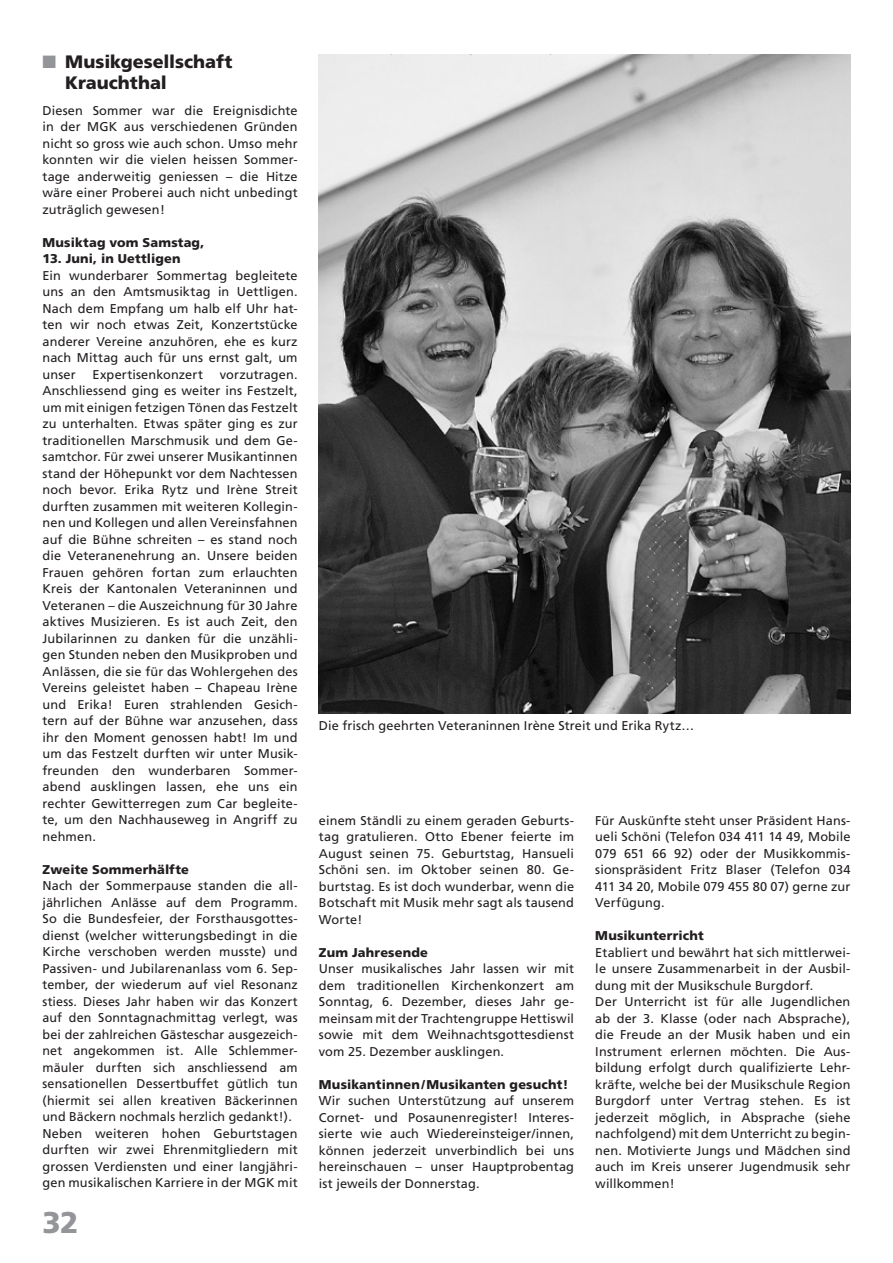
<style>
.page{position:relative;width:893px;height:1263px;background:#fff}
.page>*{position:absolute;margin:0;border:0;box-sizing:border-box;transform-origin:0 0}
.t1{font:900 30px "Frutiger";color:#939598}
.t2{font:900 18px/21px "Frutiger";letter-spacing:-.005em;color:#231f20}
.t3{font:12.75px/16.5px "Frutiger";letter-spacing:.01em;color:#231f20;text-align:justify}
.t4{font:900 12.75px "Frutiger";letter-spacing:.01em;color:#231f20}
.s1{color:#939598}
</style>
<div class="page">
<img style="left:319px;top:54px;width:531px;height:659px">
<h2 class="t2" style="left:65px;top:51px;width:169px;text-indent:-23px"><span class="s1">■</span> Musikgesellschaft<br>Krauchthal</h2>
<p class="t3" style="left:43px;top:102px;width:257px">Diesen Sommer war die Ereignisdichte in der MGK aus verschiedenen Gründen nicht so gross wie auch schon. Umso mehr konnten wir die vielen heissen Sommer&shy;tage anderweitig geniessen – die Hitze wäre einer Proberei auch nicht unbedingt zuträglich gewesen!</p>
<p class="t4" style="left:43px;top:235px;width:163px">Musiktag vom Samstag,</p>
<p class="t4" style="left:43px;top:251px;width:140px">13. Juni, in Uettligen</p>
<p class="t3" style="left:43px;top:267px;width:257px">Ein wunderbarer Sommertag begleitete uns an den Amtsmusiktag in Uettligen.<br>Nach dem Empfang um halb elf Uhr hat&shy;ten wir noch etwas Zeit, Konzertstücke anderer Vereine anzuhören, ehe es kurz nach Mittag auch für uns ernst galt, um unser</p>
<p class="t3" style="left:93px;top:366px;width:112px">Expertisenkonzert</p>
<p class="t3" style="left:43px;top:366px;width:257px;text-indent:177px">vorzutragen.<br>Anschliessend ging es weiter ins Festzelt, um mit einigen fetzigen Tönen das Festzelt zu unterhalten. Etwas später ging es zur traditionellen Marschmusik und dem Ge&shy;samtchor. Für zwei unserer Musikantinnen stand der Höhepunkt vor dem Nachtessen noch bevor. Erika Rytz und Irène Streit durften zusammen mit weiteren Kollegin&shy;nen und Kollegen und allen Vereinsfahnen auf die Bühne schreiten – es stand noch die Veteranenehrung an. Unsere beiden Frauen gehören fortan zum erlauchten Kreis der Kantonalen Veteraninnen und Veteranen – die Auszeichnung für 30 Jahre aktives Musizieren. Es ist auch Zeit, den Jubilarinnen zu danken für die unzähli&shy;gen Stunden neben den Musikproben und Anlässen, die sie für das Wohlergehen des Vereins geleistet haben – Chapeau Irène und Erika! Euren strahlenden Gesich&shy;tern auf der Bühne war anzusehen, dass ihr den Moment genossen habt! Im und um das Festzelt durften wir unter Musik&shy;freunden den wunderbaren Sommer&shy;abend ausklingen lassen, ehe uns ein rechter Gewitterregen zum Car begleite&shy;te, um den Nachhauseweg in Angriff zu nehmen.</p>
<p class="t4" style="left:43px;top:861px;width:148px">Zweite Sommerhälfte</p>
<p class="t3" style="left:43px;top:877px;width:257px;text-align:left">Nach der Sommerpause standen die all&shy;jährlichen Anlässe auf dem Programm.<br>So die Bundesfeier, der Forsthausgottes&shy;dienst (welcher witterungsbedingt in die Kirche verschoben werden musste) und Passiven- und Jubilarenanlass vom 6. Sep&shy;tember, der wiederum auf viel Resonanz stiess. Dieses Jahr haben wir das Konzert auf den Sonntagnachmittag verlegt, was bei der zahlreichen Gästeschar ausgezeich&shy;net angekommen ist. Alle Schlemmer&shy;mäuler durften sich anschliessend am sensationellen Dessertbuffet gütlich tun (hiermit sei allen kreativen Bäckerinnen und Bäckern nochmals herzlich gedankt!).<br>Neben weiteren hohen Geburtstagen durften wir zwei Ehrenmitgliedern mit grossen Verdiensten und einer langjähri&shy;gen musikalischen Karriere in der MGK mit</p>
<h1 class="t1" style="left:43px;top:1204px;width:38px">32</h1>
<p class="t3" style="left:319px;top:717px;width:377px">Die frisch geehrten Veteraninnen Irène Streit und Erika Rytz…</p>
<p class="t3" style="left:319px;top:812px;width:257px">einem Ständli zu einem geraden Geburts&shy;tag gratulieren. Otto Ebener feierte im August seinen 75. Geburtstag, Hansueli Schöni sen. im Oktober seinen 80. Ge&shy;burtstag. Es ist doch wunderbar, wenn die Botschaft mit Musik mehr sagt als tausend Worte!</p>
<p class="t4" style="left:319px;top:944px;width:111px">Zum Jahresende</p>
<p class="t3" style="left:319px;top:960px;width:257px">Unser musikalisches Jahr lassen wir mit dem traditionellen Kirchenkonzert am Sonntag, 6. Dezember, dieses Jahr ge&shy;meinsam mit der Trachtengruppe Hettiswil sowie mit dem Weihnachtsgottesdienst vom 25. Dezember ausklingen.</p>
<p class="t4" style="left:319px;top:1076px;width:251px">Musikantinnen/Musikanten gesucht!</p>
<p class="t3" style="left:319px;top:1092px;width:257px">Wir suchen Unterstützung auf unserem Cornet- und Posaunenregister! Interes&shy;sierte wie auch Wiedereinsteiger/innen, können jederzeit unverbindlich bei uns hereinschauen – unser Hauptprobentag ist jeweils der Donnerstag.</p>
<p class="t3" style="left:595px;top:812px;width:257px">Für Auskünfte steht unser Präsident Hans&shy;ueli Schöni (Telefon 034 411 14 49, Mobile 079 651 66 92) oder der Musikkommis&shy;sionspräsident Fritz Blaser (Telefon 034<br>411 34 20, Mobile 079 455 80 07) gerne zur Verfügung.</p>
<p class="t4" style="left:595px;top:928px;width:110px">Musikunterricht</p>
<p class="t3" style="left:595px;top:944px;width:257px;text-align:left">Etabliert und bewährt hat sich mittlerwei&shy;le unsere Zusammenarbeit in der Ausbil&shy;dung mit der Musikschule Burgdorf.<br>Der Unterricht ist für alle Jugendlichen ab der 3. Klasse (oder nach Absprache), die Freude an der Musik haben und ein Instrument erlernen möchten. Die Aus&shy;bildung erfolgt durch qualifizierte Lehr&shy;kräfte, welche bei der Musikschule Region Burgdorf unter Vertrag stehen. Es ist jederzeit möglich, in Absprache (siehe nachfolgend) mit dem Unterricht zu begin&shy;nen. Motivierte Jungs und Mädchen sind auch im Kreis unserer Jugendmusik sehr willkommen!</p>
</div>
